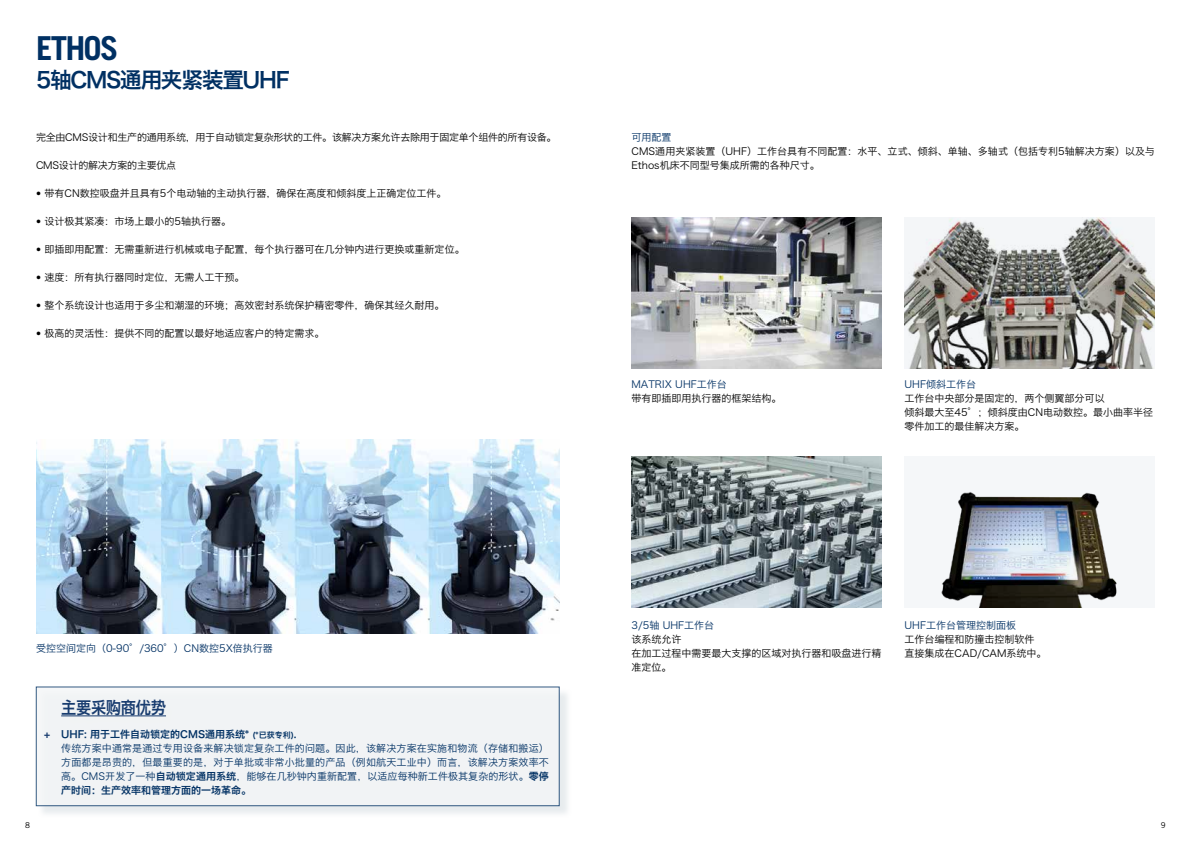
<style>
.page{position:relative;width:1191px;height:842px;background:#fff}
.page>*{position:absolute;margin:0;border:0;box-sizing:border-box;transform-origin:0 0}
.t1{font:700 33px "Trade Gothic LT Std";letter-spacing:-.05em;color:#003063}
.t2{font:21.7px "Hiragino Sans GB W6";letter-spacing:-.06em;color:#003063}
.t3{font:17px "Hiragino Sans GB W6";letter-spacing:-.025em;color:#183c6f;scale:.9 1}
.t4{font:10px/14px "Hiragino Sans GB W3";color:#000}
.t5{font:10px/14px "Hiragino Sans GB W3";color:#003063;text-align:justify}
.t6{font:10px "Hiragino Sans GB W3";letter-spacing:-.025em;color:#000}
.t7{font:10px "Hiragino Sans GB W6";color:#003063}
.t8{font:8px "Trade Gothic LT Std";color:#000}
.s1{font-family:"Trade Gothic LT Std"}
.s2{font-family:"Trade Gothic LT Std";font-weight:700;color:#183c6f}
.s3{font-size:8px}
.s4{font-family:"Hiragino Sans GB W6"}
</style>
<div class="page">
<div style="left:38px;top:688px;width:534px;height:130px;background:#d8dfe3;opacity:.75"></div>
<div style="left:36px;top:687px;width:523px;height:119px;background:#f4f6f7"></div>
<hr style="left:61px;top:715px;width:105px;height:1px;background:#183c6f">
<img style="left:36px;top:439px;width:523px;height:194px">
<img style="left:631px;top:217px;width:251px;height:151px">
<img style="left:904px;top:217px;width:251px;height:151px">
<div style="left:904px;top:456px;width:251px;height:152px;background:#f5f7f9"></div>
<img style="left:941px;top:492px;width:176px;height:115px">
<img style="left:631px;top:456px;width:251px;height:152px">
<h1 class="t1" style="left:36px;top:28px;width:84px">ETHOS</h1>
<h2 class="t2" style="left:36px;top:65px;width:255px">5轴CMS通用夹紧装置UHF</h2>
<p class="t6" style="left:36px;top:131px;width:522px">完全由CMS设计和生产的通用系统，用于自动锁定复杂形状的工件。该解决方案允许去除用于固定单个组件的所有设备。</p>
<p class="t6" style="left:36px;top:159px;width:142px">CMS设计的解决方案的主要优点</p>
<p class="t4" style="left:36px;top:186px;width:412px"><span class="s1">•</span> 带有CN数控吸盘并且具有5个电动轴的主动执行器，确保在高度和倾斜度上正确定位工件。</p>
<p class="t4" style="left:36px;top:214px;width:197px"><span class="s1">•</span> 设计极其紧凑：市场上最小的5轴执行器。</p>
<p class="t4" style="left:36px;top:242px;width:430px"><span class="s1">•</span> 即插即用配置：无需重新进行机械或电子配置，每个执行器可在几分钟内进行更换或重新定位。</p>
<p class="t4" style="left:36px;top:270px;width:210px"><span class="s1">•</span> 速度：所有执行器同时定位，无需人工干预。</p>
<p class="t4" style="left:36px;top:298px;width:410px"><span class="s1">•</span> 整个系统设计也适用于多尘和潮湿的环境；高效密封系统保护精密零件，确保其经久耐用。</p>
<p class="t4" style="left:36px;top:326px;width:290px"><span class="s1">•</span> 极高的灵活性：提供不同的配置以最好地适应客户的特定需求。</p>
<p class="t5" style="left:36px;top:641px;width:238px">受控空间定向（0-90°/360°）CN数控5X倍执行器</p>
<h3 class="t3" style="left:61px;top:697px;width:118px">主要采购商优势</h3>
<p class="t7" style="left:44px;top:727px;width:254px"><span class="s2">+</span> UHF: 用于工件自动锁定的CMS通用系统* <span class="s3">(*已获专利)</span>.</p>
<p class="t5" style="left:61px;top:741px;width:489px">传统方案中通常是通过专用设备来解决锁定复杂工件的问题。因此，该解决方案在实施和物流（存储和搬运）方面都是昂贵的，但最重要的是，对于单批或非常小批量的产品（例如航天工业中）而言，该解决方案效率不高。CMS开发了一种<span class="s4">自动锁定通用系统</span>，能够在几秒钟内重新配置，以适应每种新工件极其复杂的形状。<span class="s4">零停</span></p>
<p class="t7" style="left:61px;top:783px;width:191px">产时间：生产效率和管理方面的一场革命。</p>
<p class="t5" style="left:631px;top:130px;width:41px">可用配置</p>
<p class="t4" style="left:631px;top:144px;width:525px">CMS通用夹紧装置（UHF）工作台具有不同配置：水平、立式、倾斜、单轴、多轴式（包括专利5轴解决方案）以及与<br>Ethos机床不同型号集成所需的各种尺寸。</p>
<p class="t5" style="left:631px;top:377px;width:97px">MATRIX UHF工作台</p>
<p class="t4" style="left:631px;top:391px;width:151px">带有即插即用执行器的框架结构。</p>
<p class="t5" style="left:904px;top:377px;width:73px">UHF倾斜工作台</p>
<p class="t4" style="left:904px;top:391px;width:250px">工作台中央部分是固定的，两个侧翼部分可以<br>倾斜最大至45°；倾斜度由CN电动数控。最小曲率半径零件加工的最佳解决方案。</p>
<p class="t5" style="left:631px;top:618px;width:84px">3/5轴 UHF工作台</p>
<p class="t4" style="left:631px;top:632px;width:251px">该系统允许<br>在加工过程中需要最大支撑的区域对执行器和吸盘进行精准定位。</p>
<p class="t5" style="left:904px;top:618px;width:113px">UHF工作台管理控制面板</p>
<p class="t4" style="left:904px;top:632px;width:143px">工作台编程和防撞击控制软件直接集成在CAD/CAM系统中。</p>
<p class="t8" style="left:25px;top:820px;width:6px">8</p>
<p class="t8" style="left:1160px;top:820px;width:6px">9</p>
</div>
